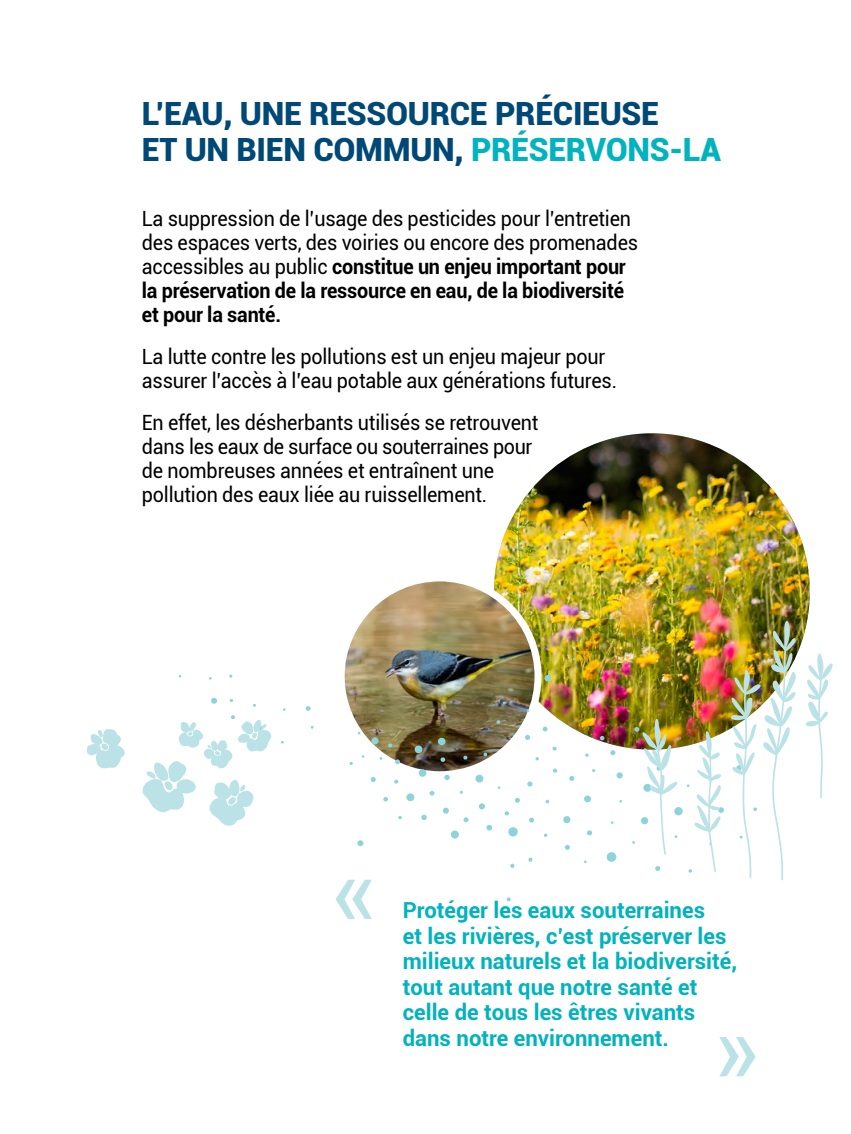
<style>
.page{position:relative;width:851px;height:1134px;background:#fff}
.page>*{position:absolute;margin:0;border:0;box-sizing:border-box;transform-origin:0 0}
.t1{font:condensed 102px "Roboto";color:#bbe3e7}
.t2{font:900 32px/36px "Roboto";letter-spacing:-.01em;color:#004875}
.t3{font:700 22.2px/25.6px "Roboto";color:#00b3bd}
.t4{font:21px/24px "Roboto";letter-spacing:-.01em;color:#000;scale:.94 1}
.s1{color:#00b3bd}
.s2{font-weight:700}
</style>
<div class="page">
<img style="left:494px;top:433px;width:315px;height:317px;border-radius:158px">
<img style="left:341px;top:578px;width:197px;height:197px;border-radius:98px">
<img style="left:179px;top:657px;width:514px;height:244px">
<svg style="left:87px;top:729px;width:38px;height:39px"></svg>
<svg style="left:142px;top:720px;width:129px;height:106px"></svg>
<img style="left:640px;top:718px;width:42px;height:137px">
<img style="left:693px;top:620px;width:104px;height:261px">
<svg style="left:806px;top:653px;width:27px;height:146px"></svg>
<h2 class="t2" style="left:142px;top:94px;width:580px">L’EAU, UNE RESSOURCE PRÉCIEUSE<br>ET UN BIEN COMMUN, <span class="s1">PRÉSERVONS-LA</span></h2>
<p class="t4" style="left:142px;top:205px;width:529px">La suppression de l’usage des pesticides pour l’entretien des espaces verts, des voiries ou encore des promenades accessibles au public <span class="s2">constitue un enjeu important pour la préservation de la ressource en eau, de la biodiversité et pour la santé.</span></p>
<p class="t4" style="left:142px;top:343px;width:507px">La lutte contre les pollutions est un enjeu majeur pour assurer l’accès à l’eau potable aux générations futures.</p>
<p class="t4" style="left:142px;top:409px;width:423px">En effet, les désherbants utilisés se retrouvent dans les eaux de surface ou souterraines pour de nombreuses années et entraînent une pollution des eaux liée au ruissellement.</p>
<h1 class="t1" style="left:331px;top:818px;width:45px">«</h1>
<p class="t3" style="left:403px;top:896px;width:336px">Protéger les eaux souterraines<br>et les rivières, c’est préserver les milieux naturels et la biodiversité, tout autant que notre santé et celle de tous les êtres vivants dans notre environnement.</p>
</div>
